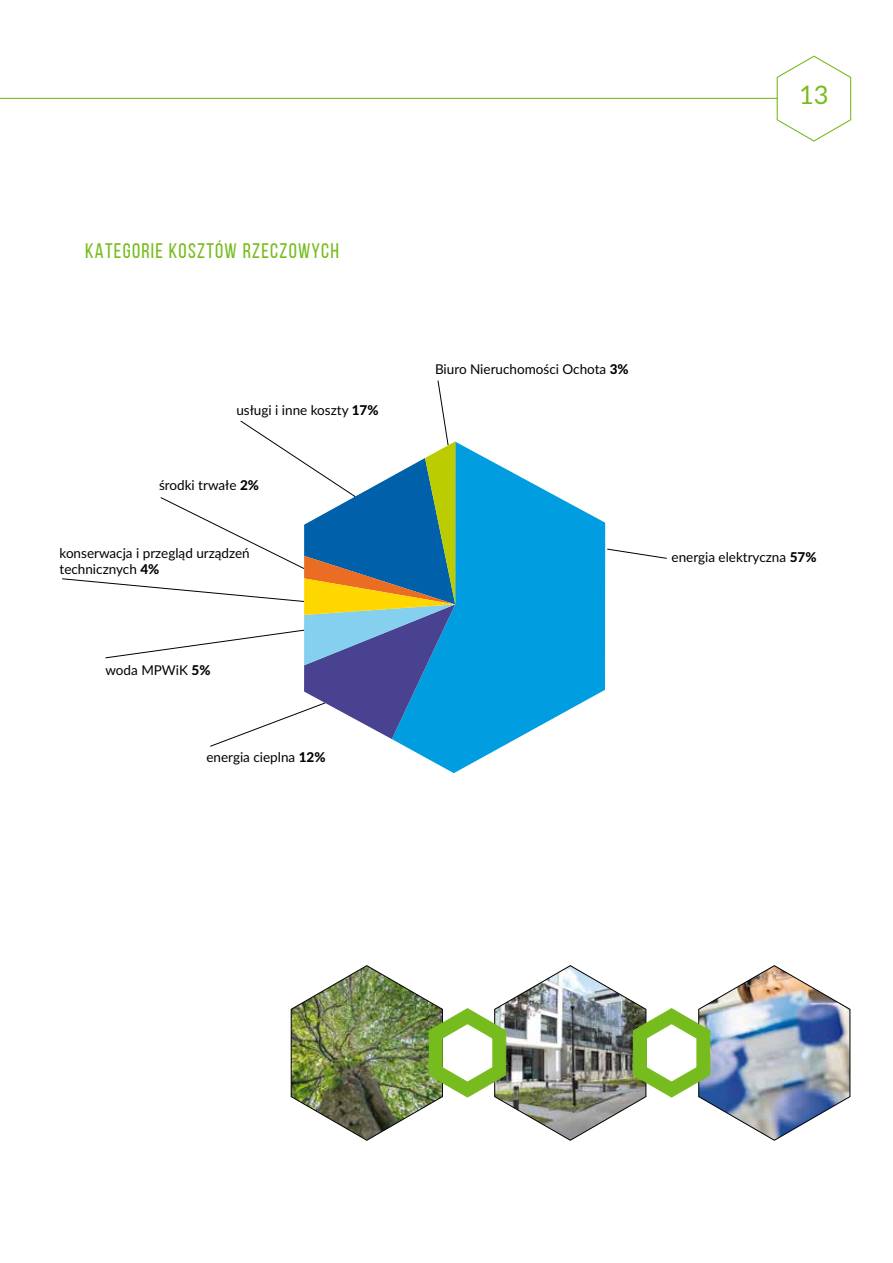
<style>
.page{position:relative;width:893px;height:1263px;background:#fff}
.page>*{position:absolute;margin:0;border:0;box-sizing:border-box;transform-origin:0 0}
.t1{font:25.5px "Lato";color:#77bc1f}
.t2{font:21px "Bebas Neue";letter-spacing:.06em;color:#77bc1f}
.t3{font:13.5px "Lato";color:#000}
.s1{font-weight:800}
</style>
<div class="page">
<svg style="left:406px;top:442px;width:199px;height:331px;fill:#009ee0"></svg>
<svg style="left:607px;top:549px;width:60px;height:10px"></svg>
<svg style="left:62px;top:380px;width:393px;height:367px"></svg>
<img style="left:290px;top:965px;width:560px;height:176px">
<svg style="left:776px;top:55px;width:76px;height:87px"></svg>
<hr style="left:0;top:98px;width:778px;height:1px;background:#77bc1f">
<h2 class="t2" style="left:85px;top:239px;width:255px">KATEGORIE KOSZTÓW RZECZOWYCH</h2>
<p class="t3" style="left:236px;top:400px;width:144px">usługi i inne koszty <span class="s1">17%</span></p>
<p class="t3" style="left:159px;top:476px;width:101px">środki trwałe <span class="s1">2%</span></p>
<p class="t3" style="left:435px;top:359px;width:195px">Biuro Nieruchomości Ochota <span class="s1">3%</span></p>
<h1 class="t1" style="left:799px;top:76px;width:31px">13</h1>
<p class="t3" style="left:60px;top:543px;width:192px">konserwacja i przegląd urządzeń</p>
<p class="t3" style="left:672px;top:547px;width:146px">energia elektryczna <span class="s1">57%</span></p>
<p class="t3" style="left:60px;top:559px;width:101px">technicznych <span class="s1">4%</span></p>
<p class="t3" style="left:105px;top:660px;width:107px">woda MPWiK <span class="s1">5%</span></p>
<p class="t3" style="left:206px;top:748px;width:121px">energia cieplna <span class="s1">12%</span></p>
</div>
